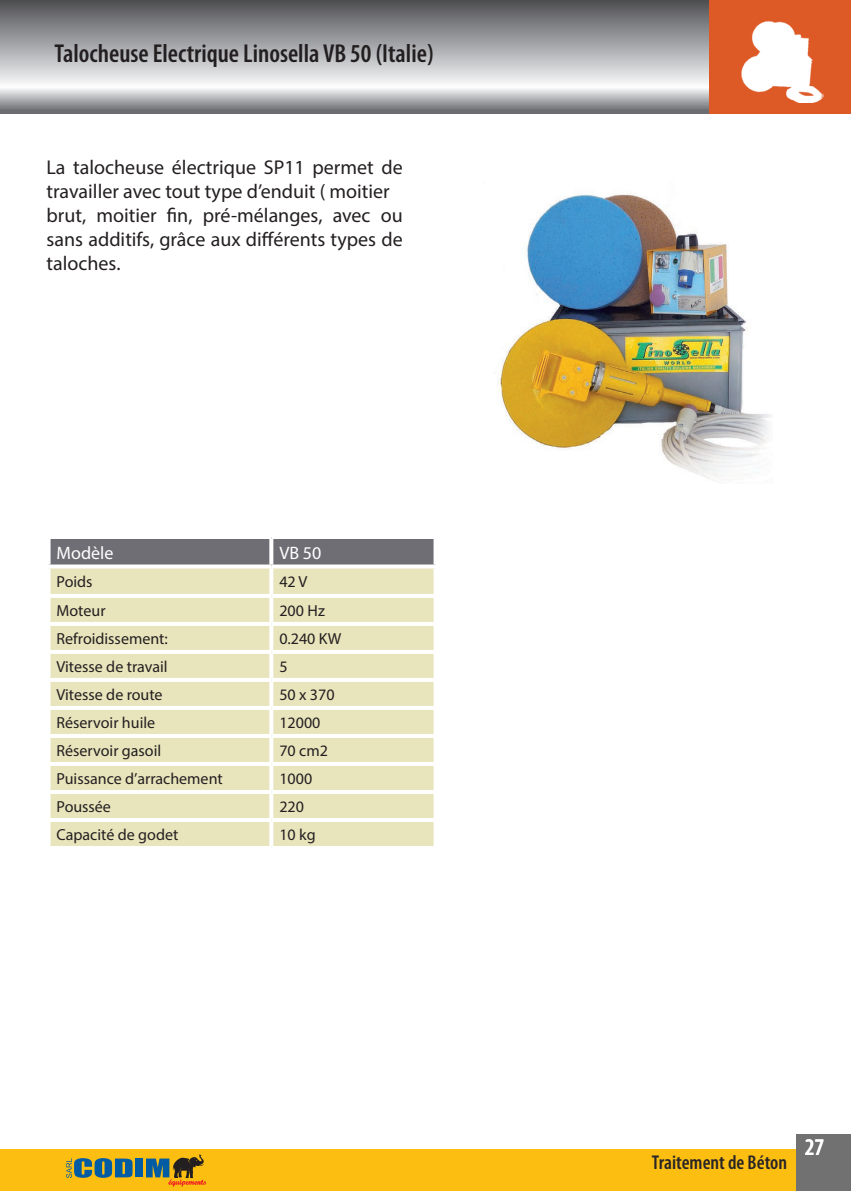
<style>
.page{position:relative;width:851px;height:1191px;background:#fff}
.page>*{position:absolute;margin:0;border:0;box-sizing:border-box;transform-origin:0 0}
.t1{font:600 condensed 26px "Myriad Pro";color:#231f20}
.t2{font:600 condensed 24px "Myriad Pro";color:#fff}
.t3{font:20px/24px "Myriad Pro";color:#231f20}
.t4{font:600 condensed 20px "Myriad Pro";color:#282526}
.t5{font:18px "Myriad Pro";color:#fff}
.t6{font:16px "Myriad Pro";color:#231f20}
</style>
<div class="page">
<div style="left:0;top:1148px;width:850px;height:43px;background:#fdbe12"></div>
<div style="left:795px;top:1134px;width:55px;height:57px;background:#727172"></div>
<div style="left:135px;top:1158px;width:8px;height:19px;background:#015ca3"></div>
<svg style="left:66px;top:1158px;width:66px;height:20px"></svg>
<svg style="left:146px;top:1154px;width:60px;height:32px"></svg>
<svg style="left:0;top:0;width:709px;height:113px;background:#a5a6a8"></svg>
<div style="left:51px;top:539px;width:382px;height:25px;background:#706e75"></div>
<div style="left:51px;top:568px;width:382px;height:278px;background:#e8e4bc"></div>
<svg style="left:50px;top:539px;width:1px;height:25px"></svg>
<svg style="left:269px;top:539px;width:4px;height:25px"></svg>
<svg style="left:433px;top:539px;width:1px;height:25px"></svg>
<svg style="left:48px;top:564px;width:223px;height:1px"></svg>
<svg style="left:49px;top:568px;width:2px;height:26px"></svg>
<svg style="left:271px;top:564px;width:165px;height:4px"></svg>
<svg style="left:269px;top:568px;width:4px;height:26px"></svg>
<svg style="left:433px;top:568px;width:2px;height:26px"></svg>
<hr style="left:47px;top:594px;width:224px;height:4px;background:#fff">
<svg style="left:50px;top:598px;width:1px;height:24px"></svg>
<hr style="left:271px;top:594px;width:166px;height:4px;background:#fff">
<svg style="left:269px;top:598px;width:4px;height:24px"></svg>
<svg style="left:433px;top:598px;width:1px;height:24px"></svg>
<hr style="left:47px;top:622px;width:224px;height:4px;background:#fff">
<svg style="left:50px;top:626px;width:1px;height:24px"></svg>
<hr style="left:271px;top:622px;width:166px;height:4px;background:#fff">
<svg style="left:269px;top:626px;width:4px;height:24px"></svg>
<svg style="left:433px;top:626px;width:1px;height:24px"></svg>
<hr style="left:47px;top:650px;width:224px;height:4px;background:#fff">
<svg style="left:50px;top:654px;width:1px;height:24px"></svg>
<hr style="left:271px;top:650px;width:166px;height:4px;background:#fff">
<svg style="left:269px;top:654px;width:4px;height:24px"></svg>
<svg style="left:433px;top:654px;width:1px;height:24px"></svg>
<hr style="left:47px;top:678px;width:224px;height:4px;background:#fff">
<svg style="left:50px;top:682px;width:1px;height:24px"></svg>
<hr style="left:271px;top:678px;width:166px;height:4px;background:#fff">
<svg style="left:269px;top:682px;width:4px;height:24px"></svg>
<svg style="left:433px;top:682px;width:1px;height:24px"></svg>
<hr style="left:47px;top:706px;width:224px;height:4px;background:#fff">
<svg style="left:50px;top:710px;width:1px;height:24px"></svg>
<hr style="left:271px;top:706px;width:166px;height:4px;background:#fff">
<svg style="left:269px;top:710px;width:4px;height:24px"></svg>
<svg style="left:433px;top:710px;width:1px;height:24px"></svg>
<hr style="left:47px;top:734px;width:224px;height:4px;background:#fff">
<svg style="left:50px;top:738px;width:1px;height:24px"></svg>
<hr style="left:271px;top:734px;width:166px;height:4px;background:#fff">
<svg style="left:269px;top:738px;width:4px;height:24px"></svg>
<svg style="left:433px;top:738px;width:1px;height:24px"></svg>
<hr style="left:47px;top:762px;width:224px;height:4px;background:#fff">
<svg style="left:50px;top:766px;width:1px;height:24px"></svg>
<hr style="left:271px;top:762px;width:166px;height:4px;background:#fff">
<svg style="left:269px;top:766px;width:4px;height:24px"></svg>
<svg style="left:433px;top:766px;width:1px;height:24px"></svg>
<hr style="left:47px;top:790px;width:224px;height:4px;background:#fff">
<svg style="left:50px;top:794px;width:1px;height:24px"></svg>
<hr style="left:271px;top:790px;width:166px;height:4px;background:#fff">
<svg style="left:269px;top:794px;width:4px;height:24px"></svg>
<svg style="left:433px;top:794px;width:1px;height:24px"></svg>
<hr style="left:47px;top:818px;width:224px;height:4px;background:#fff">
<svg style="left:50px;top:822px;width:1px;height:24px"></svg>
<hr style="left:271px;top:818px;width:166px;height:4px;background:#fff">
<svg style="left:269px;top:822px;width:4px;height:24px"></svg>
<svg style="left:433px;top:822px;width:1px;height:24px"></svg>
<div style="left:709px;top:0;width:141px;height:113px;background:#dd5a27"></div>
<img style="left:741px;top:21px;width:82px;height:82px">
<img style="left:498px;top:194px;width:273px;height:285px">
<p class="t1" style="left:55px;top:39px;width:380px">Talocheuse Electrique Linosella VB 50 (Italie)</p>
<p class="t3" style="left:47px;top:155px;width:358px">La talocheuse électrique SP11 permet de travailler avec tout type d’enduit ( moitier</p>
<p class="t3" style="left:47px;top:203px;width:358px;text-align:justify">brut, moitier fin, pré-mélanges, avec ou sans additifs, grâce aux différents types de taloches.</p>
<p class="t5" style="left:57px;top:541px;width:58px">Modèle</p>
<p class="t5" style="left:279px;top:541px;width:44px">VB 50</p>
<p class="t6" style="left:57px;top:572px;width:37px">Poids</p>
<p class="t6" style="left:279px;top:572px;width:30px">42 V</p>
<p class="t6" style="left:57px;top:600px;width:51px">Moteur</p>
<p class="t6" style="left:279px;top:600px;width:47px">200 Hz</p>
<p class="t6" style="left:57px;top:628px;width:113px">Refroidissement:</p>
<p class="t6" style="left:279px;top:628px;width:63px">0.240 KW</p>
<p class="t6" style="left:57px;top:656px;width:113px">Vitesse de travail</p>
<p class="t6" style="left:279px;top:656px;width:10px">5</p>
<p class="t6" style="left:57px;top:684px;width:108px">Vitesse de route</p>
<p class="t6" style="left:279px;top:684px;width:57px">50 x 370</p>
<p class="t6" style="left:57px;top:712px;width:100px">Réservoir huile</p>
<p class="t6" style="left:279px;top:712px;width:43px">12000</p>
<p class="t6" style="left:57px;top:740px;width:106px">Réservoir gasoil</p>
<p class="t6" style="left:279px;top:740px;width:50px">70 cm2</p>
<p class="t6" style="left:57px;top:768px;width:168px">Puissance d’arrachement</p>
<p class="t6" style="left:279px;top:768px;width:34px">1000</p>
<p class="t6" style="left:57px;top:796px;width:56px">Poussée</p>
<p class="t6" style="left:279px;top:796px;width:26px">220</p>
<p class="t6" style="left:57px;top:824px;width:123px">Capacité de godet</p>
<p class="t6" style="left:279px;top:824px;width:38px">10 kg</p>
<p class="t4" style="left:652px;top:1151px;width:137px">Traitement de Béton</p>
<p class="t2" style="left:804px;top:1134px;width:21px">27</p>
</div>
